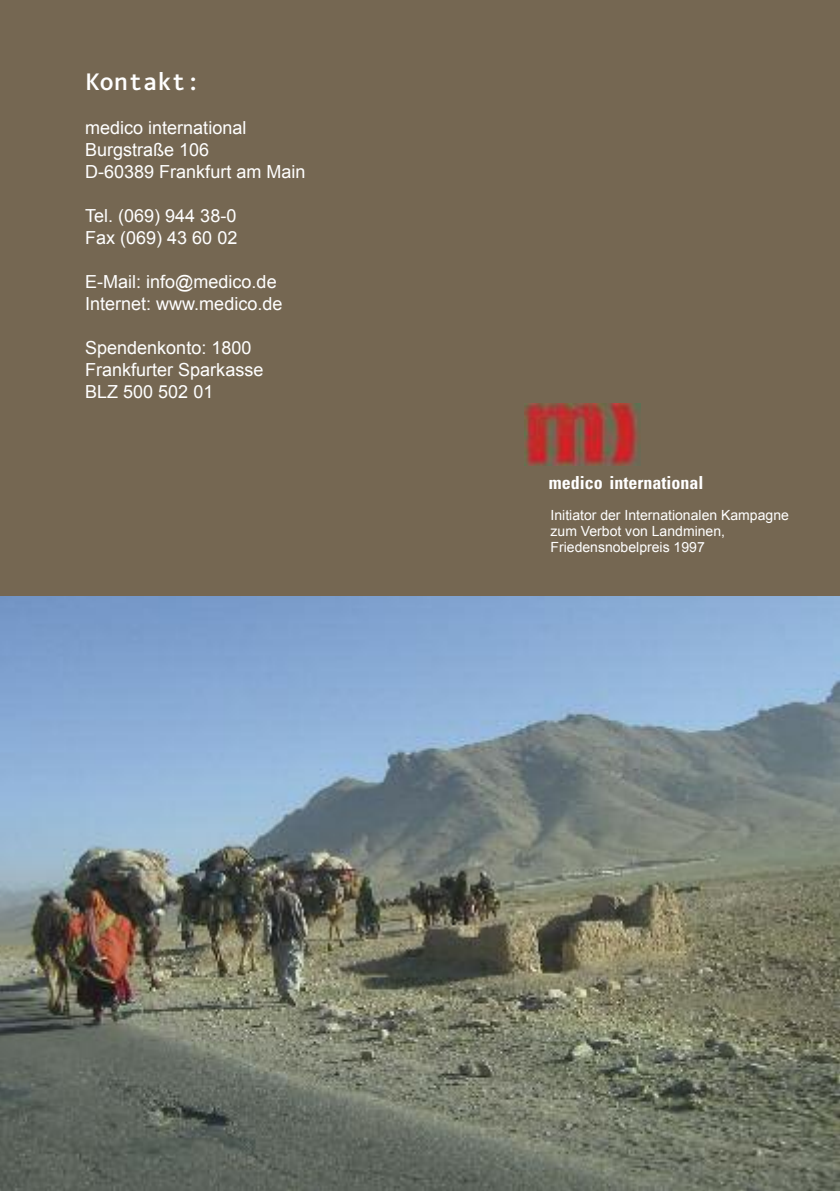
<style>
.page{position:relative;width:840px;height:1191px;background:#fff}
.page>*{position:absolute;margin:0;border:0;box-sizing:border-box;transform-origin:0 0}
.t1{font:700 24px "Andale Mono";color:#fff}
.t2{font:18px/22px "Arial";color:#fff}
.t3{font:700 condensed 18px "Univers LT Std";color:#fff}
.t4{font:14px/16px "Arial";color:#fff}
</style>
<div class="page">
<img style="left:0;top:595px;width:839px;height:596px">
<div style="left:0;top:0;width:839px;height:595px;background:#756752"></div>
<img style="left:524px;top:404px;width:116px;height:61px">
<h1 class="t1" style="left:85px;top:72px;width:117px">Kontakt:</h1>
<p class="t2" style="left:85px;top:116px;width:222px">medico international<br>Burgstraße 106<br>D-60389 Frankfurt am Main</p>
<p class="t2" style="left:85px;top:204px;width:154px">Tel. (069) 944 38-0<br>Fax (069) 43 60 02</p>
<p class="t2" style="left:85px;top:270px;width:199px">E-Mail: info@medico.de<br>Internet: www.medico.de</p>
<p class="t2" style="left:85px;top:336px;width:180px">Spendenkonto: 1800<br>Frankfurter Sparkasse<br>BLZ 500 502 01</p>
<p class="t3" style="left:548px;top:476px;width:156px">medico international</p>
<p class="t4" style="left:550px;top:507px;width:240px">Initiator der Internationalen Kampagne zum Verbot von Landminen,<br>Friedensnobelpreis 1997</p>
</div>
